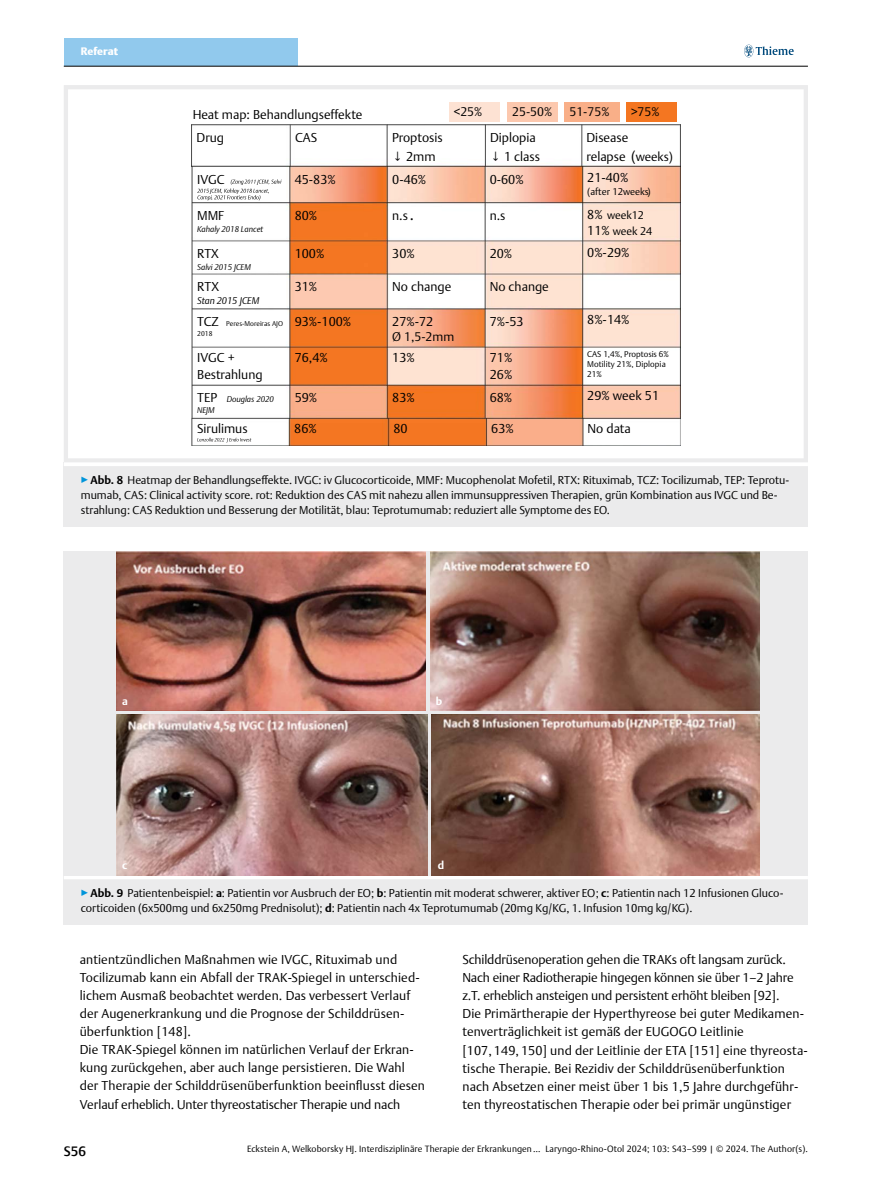
<style>
.page{position:relative;width:893px;height:1191px;background:#fff}
.page>*{position:absolute;margin:0;border:0;box-sizing:border-box;transform-origin:0 0}
.t1{font:500 13.5px "Thieme Argo 2011";color:#000}
.t2{font:300 12.75px/18px "Thieme Argo 2011";letter-spacing:.01em;color:#000}
.t3{font:300 12.45px "Thieme Argo 2011";color:#000}
.t4{font:300 11.25px/15px "Thieme Argo 2011";color:#000}
.t5{font:300 10.95px/16.5px "Thieme Argo 2011";letter-spacing:-.005em;color:#000}
.t6{font:900 10.8px "Thieme Argo 2011";letter-spacing:.005em;color:#fff}
.t7{font:700 10.8px "Thieme Argo 2011";color:#fff}
.t8{font:300 9.6px "Thieme Argo 2011";color:#000}
.t9{font:italic 300 9.6px "Thieme Argo 2011";color:#000}
.t10{font:300 9px "Thieme Argo 2011";letter-spacing:.01em;color:#000}
.t11{font:italic 300 8.25px/11.7px "Thieme Argo 2011";color:#000}
.t12{font:300 8.25px/9.9px "Thieme Argo 2011";letter-spacing:.005em;color:#000}
.t13{font:300 6.9px/10.4px "Thieme Argo 2011";color:#000}
.s1{font-size:13.8px}
.s2{font-size:12.45px}
.s3{font-size:15.15px}
.s4{font-size:12.75px}
.s5{font-style:normal;font-size:12.75px}
.s6{color:#0095da}
.s7{font-weight:700}
</style>
<div class="page">
<div style="left:64px;top:38px;width:234px;height:28px;background:#91c9ed"></div>
<svg style="left:744px;top:45px;width:50px;height:12px"></svg>
<hr style="left:64px;top:66px;width:744px;height:1px;background:#000">
<svg style="left:64px;top:85px;width:744px;height:377px"></svg>
<div style="left:64px;top:462px;width:744px;height:65px;background:#ebebec"></div>
<hr style="left:64px;top:462px;width:744px;height:4px;background:#fff">
<div style="left:64px;top:875px;width:744px;height:50px;background:#ebebec"></div>
<svg style="left:64px;top:875px;width:744px;height:4px;background:#ebe0de"></svg>
<div style="left:64px;top:551px;width:744px;height:324px;background:#ebebec"></div>
<img style="left:117px;top:551px;width:309px;height:159px">
<img style="left:430px;top:551px;width:329px;height:159px">
<img style="left:117px;top:715px;width:310px;height:160px">
<img style="left:431px;top:715px;width:328px;height:160px">
<p class="t6" style="left:81px;top:44px;width:39px">Referat</p>
<p class="t2" style="left:193px;top:106px;width:171px">Heat map: Behandlungseffekte</p>
<p class="t3" style="left:454px;top:103px;width:30px">&lt;25%</p>
<p class="t3" style="left:512px;top:103px;width:41px">25-50%</p>
<p class="t3" style="left:569px;top:103px;width:41px">51-75%</p>
<p class="t3" style="left:631px;top:103px;width:30px">&gt;75%</p>
<p class="t2" style="left:197px;top:129px;width:29px">Drug</p>
<p class="t2" style="left:295px;top:129px;width:24px">CAS</p>
<p class="t2" style="left:392px;top:129px;width:52px">Proptosis ↓ 2mm</p>
<p class="t2" style="left:490px;top:129px;width:52px">Diplopia ↓ 1 class</p>
<p class="t2" style="left:586px;top:129px;width:88px">Disease<br>relapse <span class="s1">(</span><span class="s2">weeks)</span></p>
<p class="t2" style="left:197px;top:170px;width:29px">IVGC</p>
<p class="t2" style="left:295px;top:170px;width:43px">45-83%</p>
<p class="t2" style="left:392px;top:170px;width:35px">0-46%</p>
<p class="t2" style="left:490px;top:170px;width:36px">0-60%</p>
<p class="t2" style="left:587px;top:168px;width:43px">21-40%</p>
<p class="t8" style="left:587px;top:185px;width:65px">(after 12 weeks)</p>
<p class="t2" style="left:197px;top:206px;width:29px">MMF</p>
<p class="t11" style="left:197px;top:223px;width:67px">Kahaly 2018 Lancet</p>
<p class="t2" style="left:295px;top:206px;width:24px">80%</p>
<p class="t2" style="left:392px;top:206px;width:23px">n.s <span class="s3">.</span></p>
<p class="t2" style="left:490px;top:206px;width:17px">n.s</p>
<p class="t5" style="left:587px;top:206px;width:67px"><span class="s4">8%</span> week12<br><span class="s4">11%</span> week 24</p>
<p class="t2" style="left:197px;top:244px;width:23px">RTX</p>
<p class="t11" style="left:197px;top:261px;width:55px">Salvi 2015 JCEM</p>
<p class="t2" style="left:197px;top:277px;width:23px">RTX</p>
<p class="t9" style="left:197px;top:294px;width:63px">Stan 2015 JCEM</p>
<p class="t2" style="left:295px;top:244px;width:31px">100%</p>
<p class="t2" style="left:392px;top:244px;width:24px">30%</p>
<p class="t2" style="left:490px;top:244px;width:24px">20%</p>
<p class="t2" style="left:587px;top:243px;width:44px">0%-29%</p>
<p class="t2" style="left:295px;top:277px;width:24px">31%</p>
<p class="t2" style="left:392px;top:277px;width:61px">No change</p>
<p class="t2" style="left:490px;top:277px;width:61px">No change</p>
<p class="t13" style="left:197px;top:318px;width:87px"><span class="s4">TCZ</span> Peres-Moreiras AJO<br>2018</p>
<p class="t2" style="left:295px;top:312px;width:58px">93%-100%</p>
<p class="t2" style="left:392px;top:312px;width:43px">27%-72</p>
<p class="t3" style="left:392px;top:328px;width:64px">Ø 1,5-2mm</p>
<p class="t2" style="left:490px;top:312px;width:35px">7%-53</p>
<p class="t2" style="left:587px;top:310px;width:44px">8%-14%</p>
<p class="t2" style="left:197px;top:349px;width:67px;line-height:16.5px">IVGC +<br>Bestrahlung</p>
<p class="t2" style="left:295px;top:348px;width:35px">76,4%</p>
<p class="t2" style="left:392px;top:348px;width:24px">13%</p>
<p class="t2" style="left:490px;top:349px;width:24px;line-height:16.5px">71%<br>26%</p>
<p class="t12" style="left:587px;top:349px;width:83px">CAS 1,4%, Proptosis 6%<br>Motility 21%, Diplopia<br>21%</p>
<p class="t11" style="left:197px;top:392px;width:78px"><span class="s5">TEP</span> Douglas 2020<br>NEJM</p>
<p class="t2" style="left:295px;top:388px;width:24px">59%</p>
<p class="t2" style="left:392px;top:388px;width:24px">83%</p>
<p class="t2" style="left:490px;top:388px;width:24px">68%</p>
<p class="t2" style="left:587px;top:386px;width:73px">29% week 51</p>
<p class="t2" style="left:197px;top:419px;width:52px">Sirulimus</p>
<p class="t2" style="left:294px;top:419px;width:24px">86%</p>
<p class="t2" style="left:393px;top:419px;width:16px">80</p>
<p class="t2" style="left:491px;top:419px;width:24px">63%</p>
<p class="t2" style="left:587px;top:419px;width:45px">No data</p>
<p class="t4" style="left:81px;top:472px;width:710px"><span class="s6">▶</span><span class="s7">Abb. 8</span> Heatmap der Behandlungseffekte. IVGC: iv Glucocorticoide, MMF: Mucophenolat Mofetil, RTX: Rituximab, TCZ: Tocilizumab, TEP: Teprotu&shy;mumab, CAS: Clinical activity score. rot: Reduktion des CAS mit nahezu allen immunsuppressiven Therapien, grün Kombination aus IVGC und Be&shy;strahlung: CAS Reduktion und Besserung der Motilität, blau: Teprotumumab: reduziert alle Symptome des EO.</p>
<p class="t7" style="left:122px;top:694px;width:7px">a</p>
<p class="t7" style="left:436px;top:694px;width:8px">b</p>
<p class="t7" style="left:122px;top:858px;width:7px">c</p>
<p class="t7" style="left:438px;top:858px;width:8px">d</p>
<p class="t4" style="left:81px;top:885px;width:704px"><span class="s6">▶</span><span class="s7">Abb. 9</span> Patientenbeispiel: <span class="s7">a</span>: Patientin vor Ausbruch der EO; <span class="s7">b</span>: Patientin mit moderat schwerer, aktiver EO; <span class="s7">c</span>: Patientin nach 12 Infusionen Gluco&shy;corticoiden (6x500mg und 6x250mg Prednisolut); <span class="s7">d</span>: Patientin nach 4x Teprotumumab (20mg Kg/KG, 1. Infusion 10mg kg/KG).</p>
<p class="t2" style="left:80px;top:950px;width:347px">antientzündlichen Maßnahmen wie IVGC, Rituximab und Tocilizumab kann ein Abfall der TRAK-Spiegel in unterschied&shy;lichem Ausmaß beobachtet werden. Das verbessert Verlauf der Augenerkrankung und die Prognose der Schilddrüsen&shy;überfunktion [148].<br>Die TRAK-Spiegel können im natürlichen Verlauf der Erkran&shy;kung zurückgehen, aber auch lange persistieren. Die Wahl der Therapie der Schilddrüsenüberfunktion beeinflusst diesen Verlauf erheblich. Unter thyreostatischer Therapie und nach</p>
<p class="t2" style="left:462px;top:950px;width:347px">Schilddrüsenoperation gehen die TRAKs oft langsam zurück.<br>Nach einer Radiotherapie hingegen können sie über 1–2 Jahre z.T. erheblich ansteigen und persistent erhöht bleiben [92].<br>Die Primärtherapie der Hyperthyreose bei guter Medikamen&shy;tenverträglichkeit ist gemäß der EUGOGO Leitlinie<br>[107, 149, 150] und der Leitlinie der ETA [151] eine thyreosta&shy;tische Therapie. Bei Rezidiv der Schilddrüsenüberfunktion nach Absetzen einer meist über 1 bis 1,5 Jahre durchgeführ&shy;ten thyreostatischen Therapie oder bei primär ungünstiger</p>
<p class="t1" style="left:64px;top:1142px;width:24px">S56</p>
<p class="t10" style="left:247px;top:1143px;width:562px">Eckstein A, Welkoborsky HJ. Interdisziplinäre Therapie der Erkrankungen … Laryngo-Rhino-Otol 2024; 103: S43–S99 | © 2024. The Author(s).</p>
</div>
